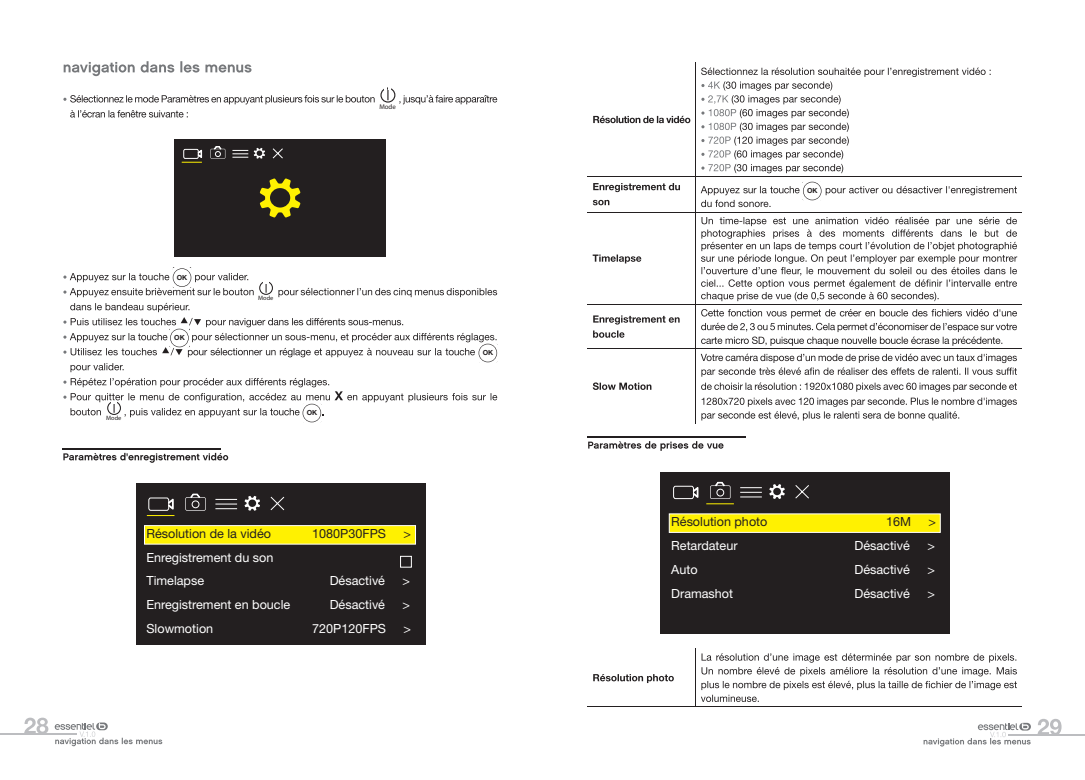
<style>
.page{position:relative;width:1085px;height:780px;background:#fff}
.page>*{position:absolute;margin:0;border:0;box-sizing:border-box;transform-origin:0 0}
.t1{font:12.62px/23.8px "Helvetica Neue LT Std";color:#fff}
.t2{font:12.62px "Helvetica Neue LT Std";color:#231f20}
.t3{font:700 7px "Helvetica Neue LT Std";color:#231f20}
.t4{font:6.88px "Myriad Pro";color:#231f20}
.t5{font:6.25px "Myriad Pro";color:#231f20}
</style>
<div class="page">
<hr style="left:0;top:733px;width:77px;height:1px;background:#bcbdc0">
<svg style="left:24px;top:717px;width:24px;height:16px"></svg>
<svg style="left:923px;top:722px;width:107px;height:24px"></svg>
<hr style="left:1007px;top:734px;width:77px;height:1px;background:#bcbdc0">
<svg style="left:1037px;top:719px;width:24px;height:15px"></svg>
<svg style="left:55px;top:722px;width:107px;height:24px"></svg>
<hr style="left:63px;top:448px;width:158px;height:1px;background:#231f20">
<svg style="left:64px;top:61px;width:187px;height:15px"></svg>
<svg style="left:63px;top:95px;width:311px;height:9px"></svg>
<svg style="left:381px;top:88px;width:14px;height:14px"></svg>
<div style="left:380px;top:88px;width:15px;height:15px;border:1px solid #231f20;border-radius:50%"></div>
<svg style="left:384px;top:87px;width:7px;height:13px"></svg>
<svg style="left:399px;top:95px;width:98px;height:9px"></svg>
<svg style="left:70px;top:110px;width:118px;height:7px"></svg>
<div style="left:174px;top:139px;width:212px;height:118px;background:#231f20"></div>
<div style="left:183px;top:149px;width:15px;height:10px;border:1px solid #fff;border-radius:2px"></div>
<svg style="left:210px;top:146px;width:15px;height:13px"></svg>
<svg style="left:232px;top:150px;width:16px;height:8px"></svg>
<svg style="left:254px;top:148px;width:11px;height:11px"></svg>
<svg style="left:272px;top:148px;width:11px;height:11px"></svg>
<svg style="left:182px;top:150px;width:20px;height:13px"></svg>
<svg style="left:260px;top:178px;width:40px;height:39px"></svg>
<svg style="left:63px;top:268px;width:191px;height:29px"></svg>
<div style="left:259px;top:281px;width:14px;height:14px;border:1px solid #231f20;border-radius:50%"></div>
<svg style="left:263px;top:281px;width:6px;height:12px"></svg>
<svg style="left:278px;top:288px;width:219px;height:9px"></svg>
<svg style="left:63px;top:303px;width:434px;height:69px"></svg>
<svg style="left:63px;top:378px;width:434px;height:44px"></svg>
<svg style="left:63px;top:453px;width:165px;height:10px"></svg>
<div style="left:136px;top:484px;width:289px;height:161px;background:#231f20"></div>
<div style="left:144px;top:525px;width:271px;height:19px;background:#fff101;border:1px solid #fff"></div>
<div style="left:148px;top:497px;width:21px;height:13px;border:1px solid #fff;border-radius:2px"></div>
<svg style="left:168px;top:498px;width:5px;height:11px"></svg>
<svg style="left:185px;top:493px;width:21px;height:17px"></svg>
<div style="left:192px;top:500px;width:7px;height:8px;border:1px solid #fff;border-radius:50%"></div>
<svg style="left:215px;top:499px;width:22px;height:10px"></svg>
<svg style="left:244px;top:496px;width:16px;height:14px"></svg>
<svg style="left:270px;top:496px;width:15px;height:14px"></svg>
<div style="left:400px;top:556px;width:11px;height:11px;border:1px solid #fff"></div>
<svg style="left:147px;top:515px;width:27px;height:1px"></svg>
<hr style="left:587px;top:436px;width:158px;height:2px;background:#231f20">
<hr style="left:695px;top:63px;width:1px;height:113px;background:#231f20">
<hr style="left:587px;top:176px;width:108px;height:1px;background:#231f20">
<hr style="left:695px;top:176px;width:327px;height:1px;background:#231f20">
<hr style="left:695px;top:176px;width:1px;height:36px;background:#231f20">
<hr style="left:587px;top:212px;width:108px;height:1px;background:#231f20">
<hr style="left:695px;top:212px;width:327px;height:1px;background:#231f20">
<hr style="left:695px;top:212px;width:1px;height:92px;background:#231f20">
<hr style="left:587px;top:304px;width:108px;height:1px;background:#231f20">
<hr style="left:695px;top:304px;width:327px;height:1px;background:#231f20">
<hr style="left:695px;top:304px;width:1px;height:44px;background:#231f20">
<hr style="left:587px;top:348px;width:108px;height:1px;background:#231f20">
<hr style="left:695px;top:348px;width:327px;height:1px;background:#231f20">
<hr style="left:695px;top:349px;width:1px;height:74px;background:#231f20">
<svg style="left:593px;top:116px;width:97px;height:7px"></svg>
<svg style="left:701px;top:68px;width:289px;height:105px"></svg>
<svg style="left:593px;top:183px;width:87px;height:9px"></svg>
<svg style="left:592px;top:200px;width:17px;height:5px"></svg>
<svg style="left:700px;top:182px;width:316px;height:25px"></svg>
<svg style="left:592px;top:254px;width:49px;height:9px"></svg>
<svg style="left:701px;top:217px;width:316px;height:84px"></svg>
<svg style="left:593px;top:315px;width:86px;height:9px"></svg>
<svg style="left:593px;top:330px;width:31px;height:8px"></svg>
<svg style="left:701px;top:309px;width:315px;height:37px"></svg>
<svg style="left:592px;top:382px;width:59px;height:8px"></svg>
<svg style="left:700px;top:353px;width:316px;height:67px"></svg>
<svg style="left:588px;top:441px;width:135px;height:10px"></svg>
<div style="left:660px;top:472px;width:289px;height:161px;background:#231f20"></div>
<div style="left:669px;top:513px;width:271px;height:19px;background:#fff101"></div>
<div style="left:673px;top:486px;width:20px;height:13px;border:1px solid #fff;border-radius:2px"></div>
<svg style="left:692px;top:487px;width:6px;height:11px"></svg>
<svg style="left:740px;top:487px;width:21px;height:10px"></svg>
<svg style="left:769px;top:484px;width:15px;height:15px"></svg>
<svg style="left:795px;top:485px;width:14px;height:14px"></svg>
<svg style="left:706px;top:482px;width:27px;height:22px"></svg>
<hr style="left:695px;top:648px;width:1px;height:58px;background:#231f20">
<hr style="left:587px;top:706px;width:108px;height:1px;background:#231f20">
<hr style="left:695px;top:706px;width:327px;height:1px;background:#231f20">
<svg style="left:593px;top:674px;width:80px;height:9px"></svg>
<svg style="left:701px;top:653px;width:315px;height:49px"></svg>
<p class="t4" style="left:379px;top:102px;width:18px">Mode</p>
<p class="t5" style="left:106px;top:414px;width:17px">Mode</p>
<p class="t3" style="left:177px;top:273px;width:12px">OK</p>
<p class="t3" style="left:174px;top:333px;width:12px">OK</p>
<p class="t5" style="left:258px;top:294px;width:17px">Mode</p>
<p class="t3" style="left:306px;top:408px;width:12px">OK</p>
<p class="t2" style="left:146px;top:526px;width:126px">Résolution de la vidéo</p>
<p class="t2" style="left:312px;top:526px;width:75px">1080P30FPS</p>
<p class="t2" style="left:403px;top:526px;width:9px">&gt;</p>
<p class="t1" style="left:146px;top:545px;width:128px">Enregistrement du son<br>Timelapse</p>
<p class="t1" style="left:330px;top:569px;width:57px">Désactivé</p>
<p class="t1" style="left:402px;top:569px;width:9px">&gt;</p>
<p class="t1" style="left:146px;top:592px;width:145px">Enregistrement en boucle</p>
<p class="t1" style="left:330px;top:592px;width:57px">Désactivé</p>
<p class="t1" style="left:402px;top:592px;width:9px">&gt;</p>
<p class="t1" style="left:146px;top:616px;width:68px">Slowmotion</p>
<p class="t1" style="left:312px;top:616px;width:75px">720P120FPS</p>
<p class="t1" style="left:403px;top:616px;width:9px">&gt;</p>
<p class="t3" style="left:482px;top:348px;width:12px">OK</p>
<p class="t3" style="left:807px;top:186px;width:12px">OK</p>
<p class="t2" style="left:671px;top:514px;width:98px">Résolution photo</p>
<p class="t2" style="left:885px;top:514px;width:26px">16M</p>
<p class="t2" style="left:928px;top:514px;width:9px">&gt;</p>
<p class="t1" style="left:671px;top:533px;width:68px">Retardateur</p>
<p class="t1" style="left:854px;top:533px;width:57px">Désactivé</p>
<p class="t1" style="left:927px;top:533px;width:9px">&gt;</p>
<p class="t1" style="left:671px;top:557px;width:28px">Auto</p>
<p class="t1" style="left:854px;top:557px;width:57px">Désactivé</p>
<p class="t1" style="left:927px;top:557px;width:9px">&gt;</p>
<p class="t1" style="left:671px;top:581px;width:63px">Dramashot</p>
<p class="t1" style="left:854px;top:581px;width:57px">Désactivé</p>
<p class="t1" style="left:927px;top:581px;width:9px">&gt;</p>
</div>
